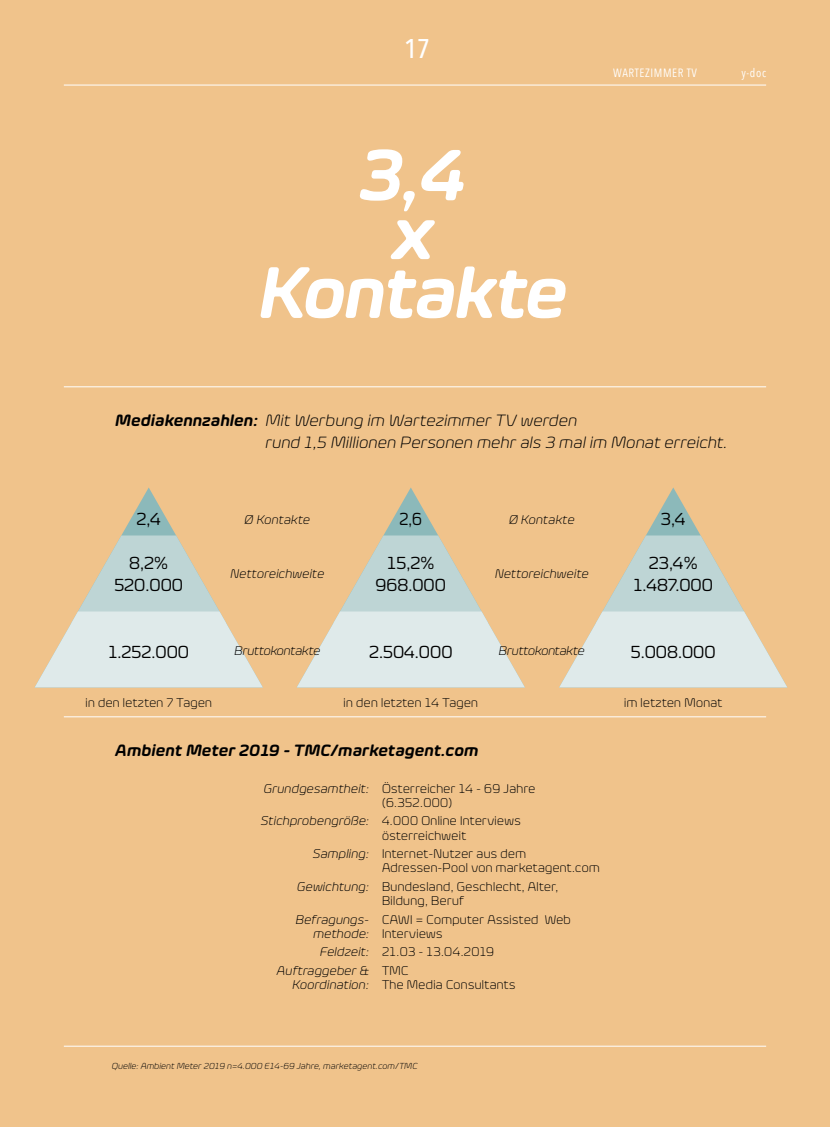
<style>
.page{position:relative;width:830px;height:1127px;background:#fff}
.page>*{position:absolute;margin:0;border:0;box-sizing:border-box;transform-origin:0 0}
.t1{font:italic 600 73.5px/58.8px "Eurosoft";color:#fff;text-align:center}
.t2{font:500 27px "Avenir Next Condensed";color:#fff}
.t3{font:17.7px/21.3px "Eurosoft";color:#000;text-align:center}
.t4{font:17.7px "Eurosoft";color:#000;scale:.9 1}
.t5{font:italic 300 16.5px/22.5px "Eurosoft";letter-spacing:.03em;color:#000}
.t6{font:italic 600 16.5px "Eurosoft";letter-spacing:.03em;color:#000}
.t7{font:300 12.75px/14.2px "Eurosoft";letter-spacing:.03em;color:#000}
.t8{font:italic 300 12.75px/14.2px "Eurosoft";letter-spacing:.03em;color:#000;text-align:right}
.t9{font:italic 300 12.75px "Eurosoft";color:#000}
.t10{font:12px "Avenir Next Condensed";letter-spacing:.05em;color:#fff}
.t11{font:italic 300 8.85px "Eurosoft";letter-spacing:.03em;color:#000}
.s1{font-weight:600}
</style>
<div class="page">
<div style="left:0;top:0;width:829px;height:1127px;background:#f0c38b"></div>
<hr style="left:64px;top:1046px;width:701px;height:1px;background:#fff">
<hr style="left:64px;top:85px;width:701px;height:1px;background:#fff">
<hr style="left:64px;top:386px;width:701px;height:1px;background:#fff">
<svg style="left:384px;top:487px;width:54px;height:48px"></svg>
<svg style="left:297px;top:535px;width:227px;height:152px"></svg>
<svg style="left:121px;top:487px;width:55px;height:48px"></svg>
<svg style="left:35px;top:535px;width:228px;height:152px"></svg>
<hr style="left:64px;top:716px;width:701px;height:1px;background:#fff">
<svg style="left:646px;top:487px;width:55px;height:48px"></svg>
<svg style="left:559px;top:535px;width:228px;height:152px"></svg>
<h2 class="t2" style="left:404px;top:32px;width:28px">17</h2>
<h1 class="t1" style="left:261px;top:146px;width:308px">3,4<br>x<br>Kontakte</h1>
<p class="t10" style="left:613px;top:63px;width:85px">WARTEZIMMER TV</p>
<p class="t10" style="left:741px;top:63px;width:26px">y-doc</p>
<p class="t5" style="left:266px;top:409px;width:463px;text-indent:-150px"><span class="s1">Mediakennzahlen:</span> Mit Werbung im Wartezimmer TV werden<br>rund 1,5 Millionen Personen mehr als 3 mal im Monat erreicht.</p>
<h3 class="t3" style="left:136px;top:509px;width:26px">2,4</h3>
<h3 class="t3" style="left:114px;top:552px;width:70px">8,2%<br>520.000</h3>
<p class="t8" style="left:245px;top:512px;width:67px">Ø Kontakte</p>
<p class="t8" style="left:231px;top:566px;width:95px">Nettoreichweite</p>
<h3 class="t4" style="left:399px;top:509px;width:26px">2,6</h3>
<h3 class="t3" style="left:375px;top:552px;width:72px">15,2%<br>968.000</h3>
<p class="t8" style="left:509px;top:512px;width:67px">Ø Kontakte</p>
<p class="t8" style="left:495px;top:566px;width:95px">Nettoreichweite</p>
<h3 class="t3" style="left:108px;top:641px;width:82px">1.252.000</h3>
<p class="t9" style="left:235px;top:644px;width:87px">Bruttokontakte</p>
<h3 class="t3" style="left:369px;top:641px;width:85px">2.504.000</h3>
<p class="t7" style="left:85px;top:695px;width:128px">in den letzten 7 Tagen</p>
<p class="t7" style="left:343px;top:695px;width:136px">in den letzten 14 Tagen</p>
<p class="t6" style="left:116px;top:740px;width:364px">Ambient Meter 2019 - TMC/marketagent.com</p>
<p class="t9" style="left:499px;top:644px;width:87px">Bruttokontakte</p>
<p class="t8" style="left:264px;top:781px;width:107px">Grundgesamtheit:</p>
<p class="t8" style="left:261px;top:814px;width:109px">Stichprobengröße:</p>
<p class="t8" style="left:313px;top:846px;width:58px">Sampling:</p>
<p class="t8" style="left:297px;top:879px;width:73px">Gewichtung:</p>
<p class="t8" style="left:296px;top:912px;width:75px">Befragungs&shy;methode:</p>
<p class="t8" style="left:277px;top:943px;width:93px;line-height:18.5px">Feldzeit:<br>Auftraggeber &amp;</p>
<p class="t8" style="left:292px;top:977px;width:78px">Koordination:</p>
<p class="t7" style="left:382px;top:781px;width:155px">Österreicher 14 - 69 Jahre (6.352.000)</p>
<p class="t7" style="left:382px;top:814px;width:140px">4.000 Online Interviews österreichweit</p>
<p class="t7" style="left:382px;top:846px;width:219px">Internet-Nutzer aus dem<br>Adressen-Pool von marketagent.com</p>
<p class="t7" style="left:382px;top:879px;width:178px">Bundesland, Geschlecht, Alter,<br>Bildung, Beruf</p>
<p class="t7" style="left:382px;top:912px;width:190px">CAWI = Computer Assisted Web<br>Interviews</p>
<p class="t7" style="left:382px;top:943px;width:113px;line-height:18.5px">21.03 - 13.04.2019<br>TMC</p>
<p class="t7" style="left:382px;top:977px;width:135px">The Media Consultants</p>
<h3 class="t3" style="left:660px;top:509px;width:26px">3,4</h3>
<h3 class="t3" style="left:633px;top:552px;width:81px">23,4%<br>1.487.000</h3>
<h3 class="t3" style="left:630px;top:641px;width:86px">5.008.000</h3>
<p class="t7" style="left:624px;top:695px;width:100px">im letzten Monat</p>
<p class="t11" style="left:112px;top:1061px;width:307px">Quelle: Ambient Meter 2019 n=4.000 E14-69 Jahre, marketagent.com/TMC</p>
</div>
